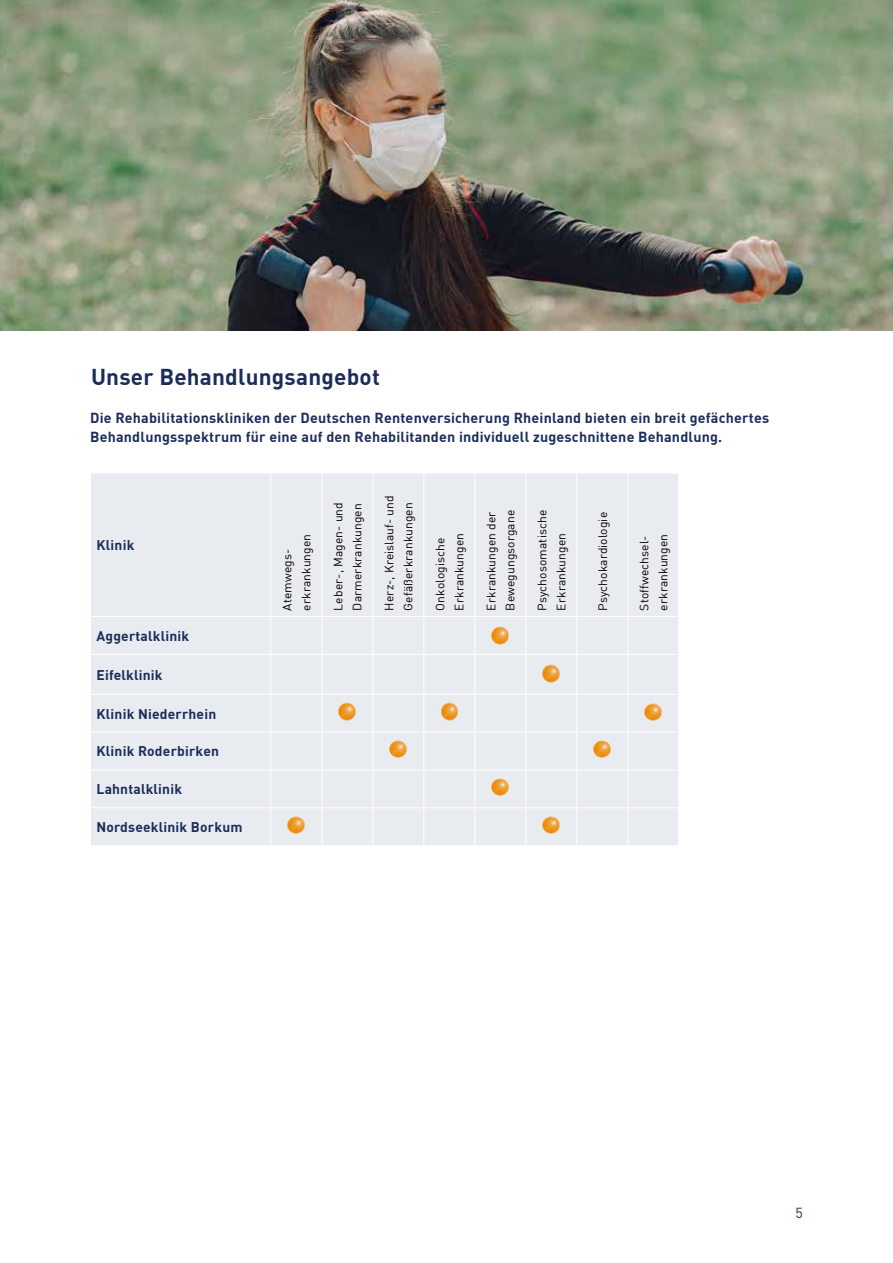
<style>
.page{position:relative;width:893px;height:1263px;background:#fff}
.page>*{position:absolute;margin:0;border:0;box-sizing:border-box;transform-origin:0 0}
.t1{font:700 22.5px "DIN";letter-spacing:.01em;color:#1c2d5a}
.t2{font:700 14.25px/18.9px "DIN";letter-spacing:.015em;color:#1c2d5a}
.t3{font:14.25px "DIN";color:#1c2d5a}
.t4{font:700 13.8px "DIN";letter-spacing:.015em;color:#1c2d5a}
.t5{font:12px/18.9px "DIN";letter-spacing:.01em;color:#000}
</style>
<div class="page">
<div style="left:91px;top:474px;width:587px;height:371px;background:#e8ebf0"></div>
<hr style="left:270px;top:473px;width:1px;height:143px;background:#fff">
<hr style="left:321px;top:473px;width:1px;height:143px;background:#fff">
<hr style="left:372px;top:473px;width:1px;height:143px;background:#fff">
<hr style="left:423px;top:473px;width:1px;height:143px;background:#fff">
<hr style="left:474px;top:473px;width:1px;height:143px;background:#fff">
<hr style="left:525px;top:473px;width:1px;height:143px;background:#fff">
<hr style="left:576px;top:473px;width:1px;height:143px;background:#fff">
<hr style="left:627px;top:473px;width:1px;height:143px;background:#fff">
<hr style="left:90px;top:616px;width:181px;height:1px;background:#fff">
<hr style="left:271px;top:616px;width:51px;height:1px;background:#fff">
<hr style="left:270px;top:617px;width:1px;height:37px;background:#fff">
<hr style="left:322px;top:616px;width:51px;height:1px;background:#fff">
<hr style="left:321px;top:617px;width:1px;height:37px;background:#fff">
<hr style="left:373px;top:616px;width:51px;height:1px;background:#fff">
<hr style="left:372px;top:617px;width:1px;height:37px;background:#fff">
<hr style="left:424px;top:616px;width:51px;height:1px;background:#fff">
<hr style="left:423px;top:617px;width:1px;height:37px;background:#fff">
<hr style="left:475px;top:616px;width:51px;height:1px;background:#fff">
<hr style="left:474px;top:617px;width:1px;height:37px;background:#fff">
<hr style="left:526px;top:616px;width:51px;height:1px;background:#fff">
<hr style="left:525px;top:617px;width:1px;height:37px;background:#fff">
<hr style="left:577px;top:616px;width:51px;height:1px;background:#fff">
<hr style="left:576px;top:617px;width:1px;height:37px;background:#fff">
<hr style="left:628px;top:616px;width:51px;height:1px;background:#fff">
<hr style="left:627px;top:617px;width:1px;height:37px;background:#fff">
<hr style="left:90px;top:654px;width:181px;height:1px;background:#fff">
<hr style="left:271px;top:654px;width:51px;height:1px;background:#fff">
<hr style="left:270px;top:655px;width:1px;height:39px;background:#fff">
<hr style="left:322px;top:654px;width:51px;height:1px;background:#fff">
<hr style="left:321px;top:655px;width:1px;height:39px;background:#fff">
<hr style="left:373px;top:654px;width:51px;height:1px;background:#fff">
<hr style="left:372px;top:655px;width:1px;height:39px;background:#fff">
<hr style="left:424px;top:654px;width:51px;height:1px;background:#fff">
<hr style="left:423px;top:655px;width:1px;height:39px;background:#fff">
<hr style="left:475px;top:654px;width:51px;height:1px;background:#fff">
<hr style="left:474px;top:655px;width:1px;height:39px;background:#fff">
<hr style="left:526px;top:654px;width:51px;height:1px;background:#fff">
<hr style="left:525px;top:655px;width:1px;height:39px;background:#fff">
<hr style="left:577px;top:654px;width:51px;height:1px;background:#fff">
<hr style="left:576px;top:655px;width:1px;height:39px;background:#fff">
<hr style="left:628px;top:654px;width:51px;height:1px;background:#fff">
<hr style="left:627px;top:655px;width:1px;height:39px;background:#fff">
<hr style="left:90px;top:694px;width:181px;height:1px;background:#fff">
<hr style="left:271px;top:694px;width:51px;height:1px;background:#fff">
<hr style="left:270px;top:695px;width:1px;height:37px;background:#fff">
<hr style="left:322px;top:694px;width:51px;height:1px;background:#fff">
<hr style="left:321px;top:695px;width:1px;height:37px;background:#fff">
<hr style="left:373px;top:694px;width:51px;height:1px;background:#fff">
<hr style="left:372px;top:695px;width:1px;height:37px;background:#fff">
<hr style="left:424px;top:694px;width:51px;height:1px;background:#fff">
<hr style="left:423px;top:695px;width:1px;height:37px;background:#fff">
<hr style="left:475px;top:694px;width:51px;height:1px;background:#fff">
<hr style="left:474px;top:695px;width:1px;height:37px;background:#fff">
<hr style="left:526px;top:694px;width:51px;height:1px;background:#fff">
<hr style="left:525px;top:695px;width:1px;height:37px;background:#fff">
<hr style="left:577px;top:694px;width:51px;height:1px;background:#fff">
<hr style="left:576px;top:695px;width:1px;height:37px;background:#fff">
<hr style="left:628px;top:694px;width:51px;height:1px;background:#fff">
<hr style="left:627px;top:695px;width:1px;height:37px;background:#fff">
<hr style="left:90px;top:732px;width:181px;height:1px;background:#fff">
<hr style="left:271px;top:732px;width:51px;height:1px;background:#fff">
<hr style="left:270px;top:732px;width:1px;height:37px;background:#fff">
<hr style="left:322px;top:732px;width:51px;height:1px;background:#fff">
<hr style="left:321px;top:732px;width:1px;height:37px;background:#fff">
<hr style="left:373px;top:732px;width:51px;height:1px;background:#fff">
<hr style="left:372px;top:732px;width:1px;height:37px;background:#fff">
<hr style="left:424px;top:732px;width:51px;height:1px;background:#fff">
<hr style="left:423px;top:732px;width:1px;height:37px;background:#fff">
<hr style="left:475px;top:732px;width:51px;height:1px;background:#fff">
<hr style="left:474px;top:732px;width:1px;height:37px;background:#fff">
<hr style="left:526px;top:732px;width:51px;height:1px;background:#fff">
<hr style="left:525px;top:732px;width:1px;height:37px;background:#fff">
<hr style="left:577px;top:732px;width:51px;height:1px;background:#fff">
<hr style="left:576px;top:732px;width:1px;height:37px;background:#fff">
<hr style="left:628px;top:732px;width:51px;height:1px;background:#fff">
<hr style="left:627px;top:732px;width:1px;height:37px;background:#fff">
<hr style="left:90px;top:769px;width:181px;height:1px;background:#fff">
<hr style="left:271px;top:769px;width:51px;height:1px;background:#fff">
<hr style="left:270px;top:770px;width:1px;height:37px;background:#fff">
<hr style="left:322px;top:769px;width:51px;height:1px;background:#fff">
<hr style="left:321px;top:770px;width:1px;height:37px;background:#fff">
<hr style="left:373px;top:769px;width:51px;height:1px;background:#fff">
<hr style="left:372px;top:770px;width:1px;height:37px;background:#fff">
<hr style="left:424px;top:769px;width:51px;height:1px;background:#fff">
<hr style="left:423px;top:770px;width:1px;height:37px;background:#fff">
<hr style="left:475px;top:769px;width:51px;height:1px;background:#fff">
<hr style="left:474px;top:770px;width:1px;height:37px;background:#fff">
<hr style="left:526px;top:769px;width:51px;height:1px;background:#fff">
<hr style="left:525px;top:770px;width:1px;height:37px;background:#fff">
<hr style="left:577px;top:769px;width:51px;height:1px;background:#fff">
<hr style="left:576px;top:770px;width:1px;height:37px;background:#fff">
<hr style="left:628px;top:769px;width:51px;height:1px;background:#fff">
<hr style="left:627px;top:770px;width:1px;height:37px;background:#fff">
<hr style="left:90px;top:807px;width:181px;height:1px;background:#fff">
<hr style="left:271px;top:807px;width:51px;height:1px;background:#fff">
<hr style="left:270px;top:808px;width:1px;height:37px;background:#fff">
<hr style="left:322px;top:807px;width:51px;height:1px;background:#fff">
<hr style="left:321px;top:808px;width:1px;height:37px;background:#fff">
<hr style="left:373px;top:807px;width:51px;height:1px;background:#fff">
<hr style="left:372px;top:808px;width:1px;height:37px;background:#fff">
<hr style="left:424px;top:807px;width:51px;height:1px;background:#fff">
<hr style="left:423px;top:808px;width:1px;height:37px;background:#fff">
<hr style="left:475px;top:807px;width:51px;height:1px;background:#fff">
<hr style="left:474px;top:808px;width:1px;height:37px;background:#fff">
<hr style="left:526px;top:807px;width:51px;height:1px;background:#fff">
<hr style="left:525px;top:808px;width:1px;height:37px;background:#fff">
<hr style="left:577px;top:807px;width:51px;height:1px;background:#fff">
<hr style="left:576px;top:808px;width:1px;height:37px;background:#fff">
<hr style="left:628px;top:807px;width:51px;height:1px;background:#fff">
<hr style="left:627px;top:808px;width:1px;height:37px;background:#fff">
<img style="left:490px;top:625px;width:21px;height:21px">
<img style="left:541px;top:663px;width:21px;height:21px">
<img style="left:643px;top:701px;width:21px;height:21px">
<img style="left:439px;top:701px;width:21px;height:21px">
<img style="left:337px;top:701px;width:21px;height:21px">
<img style="left:388px;top:738px;width:21px;height:22px">
<img style="left:490px;top:776px;width:21px;height:22px">
<img style="left:286px;top:814px;width:21px;height:22px">
<img style="left:541px;top:814px;width:21px;height:22px">
<img style="left:592px;top:738px;width:21px;height:22px">
<img style="left:0;top:0;width:893px;height:330px">
<h1 class="t1" style="left:91px;top:363px;width:290px">Unser Behandlungsangebot</h1>
<p class="t2" style="left:90px;top:408px;width:681px">Die Rehabilitationskliniken der Deutschen Rentenversicherung Rheinland bieten ein breit gefächertes<br>Behandlungsspektrum für eine auf den Rehabilitanden individuell zugeschnittene Behandlung.</p>
<p class="t4" style="left:97px;top:536px;width:39px">Klinik</p>
<p class="t5" style="left:278px;top:610px;width:78px;rotate:-90deg">Atemwegs&shy;erkrankungen</p>
<p class="t4" style="left:97px;top:627px;width:94px">Aggertalklinik</p>
<p class="t4" style="left:97px;top:666px;width:68px">Eifelklinik</p>
<p class="t4" style="left:97px;top:704px;width:121px">Klinik Niederrhein</p>
<p class="t4" style="left:97px;top:742px;width:124px">Klinik Roderbirken</p>
<p class="t4" style="left:97px;top:780px;width:87px">Lahntalklinik</p>
<p class="t4" style="left:97px;top:818px;width:148px">Nordseeklinik Borkum</p>
<p class="t5" style="left:329px;top:610px;width:110px;rotate:-90deg">Leber-, Magen- und<br>Darmerkrankungen</p>
<p class="t5" style="left:380px;top:610px;width:117px;rotate:-90deg">Herz-, Kreislauf- und<br>Gefäßerkrankungen</p>
<p class="t5" style="left:431px;top:610px;width:79px;rotate:-90deg">Onkologische<br>Erkrankungen</p>
<p class="t5" style="left:482px;top:610px;width:102px;rotate:-90deg">Erkrankungen der<br>Bewegungsorgane</p>
<p class="t5" style="left:533px;top:610px;width:102px;rotate:-90deg">Psychosomatische<br>Erkrankungen</p>
<p class="t5" style="left:593px;top:610px;width:100px;rotate:-90deg">Psychokardiologie</p>
<p class="t5" style="left:635px;top:610px;width:78px;rotate:-90deg">Stoffwechsel&shy;erkrankungen</p>
<p class="t3" style="left:795px;top:1204px;width:9px">5</p>
</div>
